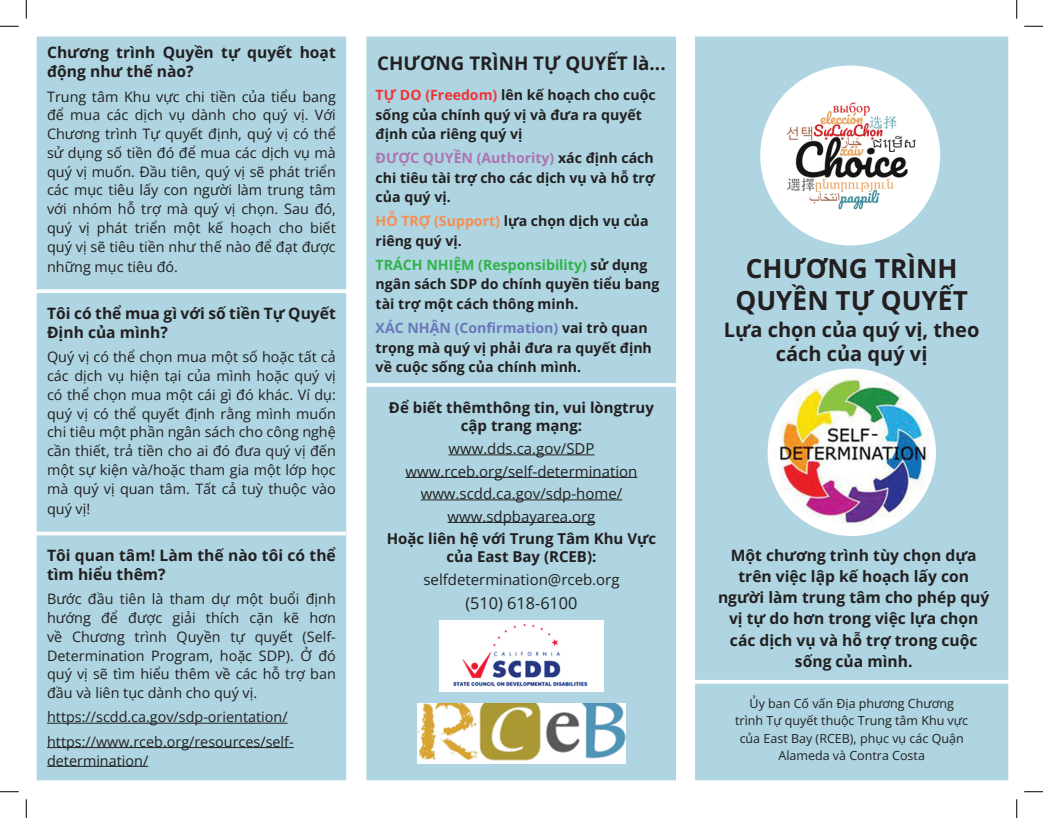
<style>
.page{position:relative;width:1043px;height:818px;background:#fff}
.page>*{position:absolute;margin:0;border:0;box-sizing:border-box;transform-origin:0 0}
.t1{font:700 26.25px/31.5px "Open Sans";color:#231f20;text-align:center}
.t2{font:22.88px "Open Sans";color:#231f20}
.t3{font:700 20px/24px "Open Sans";color:#231f20;text-align:center}
.t4{font:700 18.75px "Open Sans";color:#231f20}
.t5{font:16.25px "Open Sans";color:#231f20}
.t6{font:700 15.62px/21.2px "Open Sans";color:#231f20}
.t7{font:15px/22.5px "Open Sans";color:#231f20;text-align:center}
.t8{font:700 15px/18px "Open Sans";color:#231f20;text-align:center}
.t9{font:14.38px/18.8px "Open Sans";color:#231f20;text-align:justify}
.t10{font:700 14.12px/19.1px "Open Sans";color:#231f20}
.t11{font:12.5px/17.5px "Open Sans";color:#231f20;text-align:center}
.s1{color:#ee3536}
.s2{color:#ac73b0}
.s3{color:#f68f51}
.s4{color:#2fb34a}
.s5{color:#6a77ba}
.s6{font-weight:700}
</style>
<div class="page">
<div style="left:695px;top:37px;width:312px;height:742px;background:#aed5e1"></div>
<div style="left:37px;top:37px;width:309px;height:742px;background:#aed5e1"></div>
<div style="left:367px;top:37px;width:308px;height:742px;background:#aed5e1"></div>
<img style="left:760px;top:65px;width:180px;height:180px;border-radius:90px">
<img style="left:439px;top:620px;width:164px;height:71px">
<img style="left:417px;top:703px;width:208px;height:61px">
<img style="left:767px;top:368px;width:169px;height:168px">
<hr style="left:694px;top:680px;width:315px;height:3px;background:#fff">
<hr style="left:448px;top:454px;width:146px;height:1px;background:#231f20">
<hr style="left:405px;top:477px;width:232px;height:1px;background:#231f20">
<hr style="left:421px;top:499px;width:201px;height:1px;background:#231f20">
<hr style="left:447px;top:522px;width:148px;height:1px;background:#231f20">
<svg style="left:367px;top:383px;width:309px;height:4px"></svg>
<hr style="left:47px;top:723px;width:240px;height:1px;background:#231f20">
<hr style="left:47px;top:747px;width:247px;height:1px;background:#231f20">
<hr style="left:47px;top:766px;width:101px;height:1px;background:#231f20">
<svg style="left:37px;top:289px;width:309px;height:4px"></svg>
<svg style="left:36px;top:531px;width:310px;height:4px"></svg>
<svg style="left:0;top:25px;width:19px;height:2px"></svg>
<svg style="left:1024px;top:25px;width:18px;height:2px"></svg>
<svg style="left:0;top:791px;width:19px;height:1px"></svg>
<svg style="left:1024px;top:791px;width:18px;height:1px"></svg>
<svg style="left:25px;top:0;width:2px;height:19px"></svg>
<svg style="left:25px;top:799px;width:2px;height:19px"></svg>
<svg style="left:1016px;top:0;width:1px;height:19px"></svg>
<svg style="left:1016px;top:799px;width:1px;height:19px"></svg>
<p class="t6" style="left:47px;top:43px;width:290px;line-height:18.8px">Chương trình Quyền tự quyết hoạt động như thế nào?</p>
<p class="t9" style="left:47px;top:86px;width:290px">Trung tâm Khu vực chi tiền của tiểu bang để mua các dịch vụ dành cho quý vị. Với Chương trình Tự quyết định, quý vị có thể sử dụng số tiền đó để mua các dịch vụ mà quý vị muốn. Đầu tiên, quý vị sẽ phát triển các mục tiêu lấy con người làm trung tâm với nhóm hỗ trợ mà quý vị chọn. Sau đó, quý vị phát triển một kế hoạch cho biết quý vị sẽ tiêu tiền như thế nào để đạt được</p>
<p class="t9" style="left:47px;top:257px;width:132px">những mục tiêu đó.</p>
<p class="t6" style="left:47px;top:304px;width:290px;line-height:18.8px">Tôi có thể mua gì với số tiền Tự Quyết<br>Định của mình?</p>
<p class="t9" style="left:47px;top:347px;width:290px">Quý vị có thể chọn mua một số hoặc tất cả các dịch vụ hiện tại của mình hoặc quý vị có thể chọn mua một cái gì đó khác. Ví dụ: quý vị có thể quyết định rằng mình muốn chi tiêu một phần ngân sách cho công nghệ cần thiết, trả tiền cho ai đó đưa quý vị đến một sự kiện và/hoặc tham gia một lớp học mà quý vị quan tâm. Tất cả tuỳ thuộc vào</p>
<p class="t9" style="left:47px;top:499px;width:45px">quý vị!</p>
<p class="t6" style="left:47px;top:545px;width:290px;line-height:18.8px">Tôi quan tâm! Làm thế nào tôi có thể tìm hiểu thêm?</p>
<p class="t9" style="left:47px;top:589px;width:290px">Bước đầu tiên là tham dự một buổi định hướng để được giải thích cặn kẽ hơn về Chương trình Quyền tự quyết (Self-Determination Program, hoặc SDP). Ở đó quý vị sẽ tìm hiểu thêm về các hỗ trợ ban đầu và liên tục dành cho quý vị.</p>
<p class="t9" style="left:47px;top:704px;width:248px;line-height:24.4px">https://scdd.ca.gov/sdp-orientation/ https://www.rceb.org/resources/self-</p>
<p class="t9" style="left:47px;top:750px;width:103px">determination/</p>
<p class="t4" style="left:377px;top:50px;width:290px">CHƯƠNG TRÌNH TỰ QUYẾT là...</p>
<p class="t10" style="left:375px;top:85px;width:282px"><span class="s1">TỰ DO (Freedom)</span> lên kế hoạch cho cuộc sống của chính quý vị và đưa ra quyết định của riêng quý vị</p>
<p class="t10" style="left:375px;top:148px;width:280px;text-align:justify"><span class="s2">ĐƯỢC QUYỀN (Authority)</span> xác định cách chi tiêu tài trợ cho các dịch vụ và hỗ trợ của quý vị.</p>
<p class="t10" style="left:375px;top:211px;width:275px"><span class="s3">HỖ TRỢ (Support)</span> lựa chọn dịch vụ của riêng quý vị.</p>
<p class="t10" style="left:375px;top:255px;width:285px"><span class="s4">TRÁCH NHIỆM (Responsibility)</span> sử dụng ngân sách SDP do chính quyền tiểu bang tài trợ một cách thông minh.</p>
<p class="t10" style="left:375px;top:318px;width:278px"><span class="s5">XÁC NHẬN (Confirmation)</span> vai trò quan trọng mà quý vị phải đưa ra quyết định về cuộc sống của chính mình.</p>
<p class="t8" style="left:389px;top:397px;width:266px">Để biết thêmthông tin, vui lòngtruy cập trang mạng:</p>
<p class="t7" style="left:387px;top:437px;width:271px">www.dds.ca.gov/SDP www.rceb.org/self-determination www.scdd.ca.gov/sdp-home/ www.sdpbayarea.org<br><span class="s6">Hoặc liên hệ với Trung Tâm Khu Vực</span></p>
<p class="t7" style="left:423px;top:545px;width:198px"><span class="s6">của East Bay (RCEB): </span>selfdetermination@rceb.org</p>
<p class="t5" style="left:465px;top:591px;width:113px">(510) 618-6100</p>
<p class="t1" style="left:735px;top:252px;width:234px">CHƯƠNG TRÌNH<br>QUYỀN TỰ QUYẾT</p>
<p class="t3" style="left:724px;top:317px;width:257px">Lựa chọn của quý vị, theo cách của quý vị</p>
<p class="t2" style="left:871px;top:416px;width:9px">-</p>
<p class="t6" style="left:718px;top:544px;width:273px;text-align:center">Một chương trình tùy chọn dựa trên việc lập kế hoạch lấy con người làm trung tâm cho phép quý vị tự do hơn trong việc lựa chọn các dịch vụ và hỗ trợ trong cuộc sống của mình.</p>
<p class="t11" style="left:735px;top:694px;width:234px">Ủy ban Cố vấn Địa phương Chương trình Tự quyết thuộc Trung tâm Khu vực của East Bay (RCEB), phục vụ các Quận<br>Alameda và Contra Costa</p>
</div>
